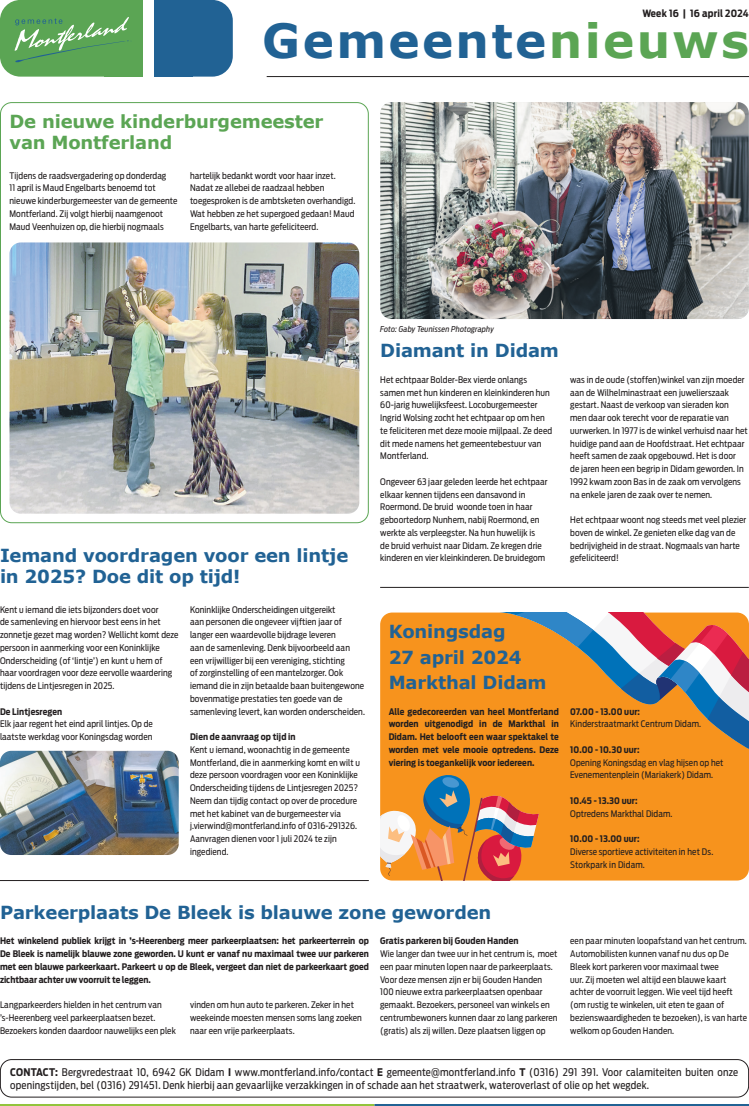
<style>
.page{position:relative;width:749px;height:1106px;background:#fff}
.page>*{position:absolute;margin:0;border:0;box-sizing:border-box;transform-origin:0 0}
.t1{font:700 47px "Verdana";letter-spacing:.05em;color:#216294}
.t2{font:700 18px/25.5px "Verdana";letter-spacing:-.01em;color:#216294}
.t3{font:700 18px/21.6px "Verdana";letter-spacing:-.01em;color:#5ba554}
.t4{font:10.5px/13px "Ford Antenna Cond";letter-spacing:.02em;color:#231f20}
.t5{font:700 10px "Ford Antenna Cond";letter-spacing:.02em;color:#231f20}
.t6{font:9px/12.8px "Ford Antenna Cond";letter-spacing:.01em;color:#231f20}
.t7{font:700 9px/12.8px "Ford Antenna Cond";letter-spacing:.01em;color:#231f20;text-align:justify}
.t8{font:italic 8px "Ford Antenna Cond";letter-spacing:.02em;color:#231f20}
.s1{color:#5ba554}
.s2{font-weight:700}
</style>
<div class="page">
<div style="left:154px;top:0;width:78px;height:77px;background:#216294;border-radius:21px"></div>
<div style="left:0;top:0;width:143px;height:77px;background:#5ba554;border-radius:20px"></div>
<div style="left:105px;top:0;width:38px;height:77px;background:#5ba554"></div>
<div style="left:154px;top:0;width:38px;height:77px;background:#216294"></div>
<svg style="left:15px;top:17px;width:114px;height:45px"></svg>
<div style="left:0;top:1059px;width:748px;height:38px;border:1px solid #231f20;border-radius:11px"></div>
<hr style="left:0;top:1104px;width:374px;height:2px;background:#92c43c">
<hr style="left:374px;top:1104px;width:374px;height:2px;background:#216294">
<hr style="left:266px;top:76px;width:482px;height:1px;background:#231f20">
<img style="left:10px;top:242px;width:349px;height:271px">
<hr style="left:380px;top:587px;width:368px;height:1px;background:#231f20">
<img style="left:380px;top:102px;width:368px;height:217px">
<div style="left:380px;top:612px;width:368px;height:268px;background:#f7931d;border-radius:12px"></div>
<svg style="left:498px;top:612px;width:250px;height:136px"></svg>
<svg style="left:380px;top:774px;width:158px;height:106px"></svg>
<img style="left:0;top:750px;width:179px;height:105px">
<hr style="left:0;top:880px;width:369px;height:1px;background:#231f20">
<p class="t5" style="left:642px;top:4px;width:108px">Week 16 | 16 april 2024</p>
<h1 class="t1" style="left:262px;top:7px;width:488px">Gemeente<span class="s1">nieuws</span></h1>
<h2 class="t3" style="left:10px;top:110px;width:315px">De nieuwe kinderburgemeester van Montferland</h2>
<p class="t6" style="left:10px;top:168px;width:169px">Tijdens de raadsvergadering op donderdag<br>11 april is Maud Engelbarts benoemd tot nieuwe kinderburgemeester van de gemeente Montferland. Zij volgt hierbij naamgenoot Maud Veenhuizen op, die hierbij nogmaals</p>
<p class="t6" style="left:190px;top:168px;width:167px">hartelijk bedankt wordt voor haar inzet.<br>Nadat ze allebei de raadzaal hebben toegesproken is de ambtsketen overhandigd.<br>Wat hebben ze het supergoed gedaan! Maud Engelbarts, van harte gefeliciteerd.</p>
<h2 class="t2" style="left:0;top:544px;width:349px;line-height:21.6px">Iemand voordragen voor een lintje in 2025? Doe dit op tijd!</h2>
<p class="t6" style="left:0;top:601px;width:180px">Kent u iemand die iets bijzonders doet voor<br>de samenleving en hiervoor best eens in het zonnetje gezet mag worden? Wellicht komt deze persoon in aanmerking voor een Koninklijke Onderscheiding (of ‘lintje’) en kunt u hem of haar voordragen voor deze eervolle waardering tijdens de Lintjesregen in 2025.</p>
<p class="t7" style="left:0;top:704px;width:64px">De Lintjesregen</p>
<p class="t6" style="left:0;top:716px;width:154px">Elk jaar regent het eind april lintjes. Op de laatste werkdag voor Koningsdag worden</p>
<p class="t6" style="left:190px;top:601px;width:176px">Koninklijke Onderscheidingen uitgereikt<br>aan personen die ongeveer vijftien jaar of langer een waardevolle bijdrage leveren<br>aan de samenleving. Denk bijvoorbeeld aan een vrijwilliger bij een vereniging, stichting<br>of zorginstelling of een mantelzorger. Ook iemand die in zijn betaalde baan buitengewone bovenmatige prestaties ten goede van de samenleving levert, kan worden onderscheiden.</p>
<p class="t7" style="left:190px;top:729px;width:107px">Dien de aanvraag op tijd in</p>
<p class="t6" style="left:190px;top:742px;width:171px">Kent u iemand, woonachtig in de gemeente Montferland, die in aanmerking komt en wilt u deze persoon voordragen voor een Koninklijke Onderscheiding tijdens de Lintjesregen 2025?<br>Neem dan tijdig contact op over de procedure met het kabinet van de burgemeester via j.vierwind@montferland.info of 0316-291326.<br>Aanvragen dienen voor 1 juli 2024 te zijn ingediend.</p>
<p class="t8" style="left:380px;top:322px;width:115px">Foto: Gaby Teunissen Photography</p>
<h2 class="t2" style="left:380px;top:337px;width:180px">Diamant in Didam</h2>
<p class="t6" style="left:380px;top:372px;width:173px">Het echtpaar Bolder-Bex vierde onlangs samen met hun kinderen en kleinkinderen hun 60-jarig huwelijksfeest. Locoburgemeester Ingrid Wolsing zocht het echtpaar op om hen te feliciteren met deze mooie mijlpaal. Ze deed dit mede namens het gemeentebestuur van Montferland.</p>
<p class="t6" style="left:380px;top:474px;width:169px">Ongeveer 63 jaar geleden leerde het echtpaar elkaar kennen tijdens een dansavond in Roermond. De bruid woonde toen in haar geboortedorp Nunhem, nabij Roermond, en werkte als verpleegster. Na hun huwelijk is<br>de bruid verhuist naar Didam. Ze kregen drie kinderen en vier kleinkinderen. De bruidegom</p>
<p class="t6" style="left:570px;top:372px;width:179px">was in de oude (stoffen)winkel van zijn moeder aan de Wilhelminastraat een juwelierszaak gestart. Naast de verkoop van sieraden kon<br>men daar ook terecht voor de reparatie van uurwerken. In 1977 is de winkel verhuisd naar het huidige pand aan de Hoofdstraat. Het echtpaar heeft samen de zaak opgebouwd. Het is door<br>de jaren heen een begrip in Didam geworden. In 1992 kwam zoon Bas in de zaak om vervolgens na enkele jaren de zaak over te nemen.</p>
<p class="t6" style="left:570px;top:512px;width:177px">Het echtpaar woont nog steeds met veel plezier boven de winkel. Ze genieten elke dag van de bedrijvigheid in de straat. Nogmaals van harte gefeliciteerd!</p>
<h2 class="t2" style="left:388px;top:618px;width:159px">Koningsdag<br>27 april 2024<br>Markthal Didam</h2>
<p class="t7" style="left:388px;top:704px;width:172px">Alle gedecoreerden van heel Montferland worden uitgenodigd in de Markthal in Didam. Het belooft een waar spektakel te worden met vele mooie optredens. Deze viering is toegankelijk voor iedereen.</p>
<p class="t7" style="left:570px;top:704px;width:71px">07.00 - 13.00 uur:</p>
<p class="t6" style="left:570px;top:716px;width:132px">Kinderstraatmarkt Centrum Didam.</p>
<p class="t7" style="left:570px;top:742px;width:71px">10.00 - 10.30 uur:</p>
<p class="t6" style="left:570px;top:755px;width:155px">Opening Koningsdag en vlag hijsen op het<br>Evenementenplein (Mariakerk) Didam.</p>
<p class="t7" style="left:570px;top:793px;width:69px">10.45 - 13.30 uur:</p>
<p class="t6" style="left:570px;top:806px;width:104px">Optredens Markthal Didam.</p>
<p class="t7" style="left:570px;top:831px;width:71px">10.00 - 13.00 uur:</p>
<p class="t6" style="left:570px;top:844px;width:144px">Diverse sportieve activiteiten in het Ds.<br>Storkpark in Didam.</p>
<h2 class="t2" style="left:0;top:899px;width:493px">Parkeerplaats De Bleek is blauwe zone geworden</h2>
<p class="t7" style="left:0;top:933px;width:370px">Het winkelend publiek krijgt in ’s-Heerenberg meer parkeerplaatsen: het parkeerterrein op De Bleek is namelijk blauwe zone geworden. U kunt er vanaf nu maximaal twee uur parkeren met een blauwe parkeerkaart. Parkeert u op de Bleek, vergeet dan niet de parkeerkaart goed zichtbaar achter uw voorruit te leggen.</p>
<p class="t6" style="left:0;top:997px;width:177px">Langparkeerders hielden in het centrum van ’s-Heerenberg veel parkeerplaatsen bezet.<br>Bezoekers konden daardoor nauwelijks een plek</p>
<p class="t6" style="left:190px;top:997px;width:173px">vinden om hun auto te parkeren. Zeker in het weekeinde moesten mensen soms lang zoeken naar een vrije parkeerplaats.</p>
<p class="t7" style="left:380px;top:933px;width:140px">Gratis parkeren bij Gouden Handen</p>
<p class="t6" style="left:380px;top:946px;width:179px">Wie langer dan twee uur in het centrum is, moet een paar minuten lopen naar de parkeerplaats.<br>Voor deze mensen zijn er bij Gouden Handen 100 nieuwe extra parkeerplaatsen openbaar gemaakt. Bezoekers, personeel van winkels en centrumbewoners kunnen daar zo lang parkeren (gratis) als zij willen. Deze plaatsen liggen op</p>
<p class="t6" style="left:570px;top:933px;width:178px">een paar minuten loopafstand van het centrum.<br>Automobilisten kunnen vanaf nu dus op De Bleek kort parkeren voor maximaal twee<br>uur. Zij moeten wel altijd een blauwe kaart achter de voorruit leggen. Wie veel tijd heeft (om rustig te winkelen, uit eten te gaan of bezienswaardigheden te bezoeken), is van harte welkom op Gouden Handen.</p>
<p class="t4" style="left:10px;top:1064px;width:729px"><span class="s2">CONTACT:</span> Bergvredestraat 10, 6942 GK Didam <span class="s2">I</span> www.montferland.info/contact <span class="s2">E</span> gemeente@montferland.info <span class="s2">T</span> (0316) 291 391. Voor calamiteiten buiten onze openingstijden, bel (0316) 291451. Denk hierbij aan gevaarlijke verzakkingen in of schade aan het straatwerk, wateroverlast of olie op het wegdek.</p>
</div>
